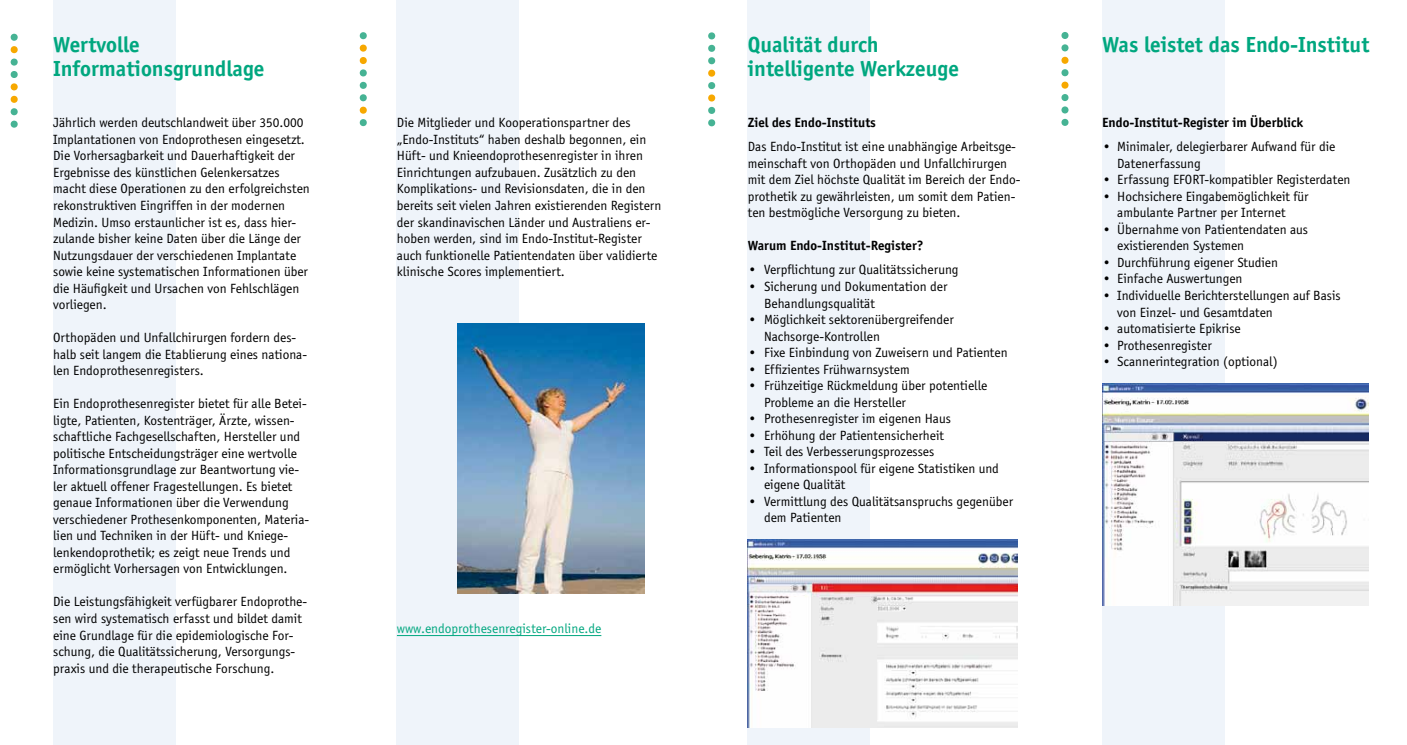
<style>
.page{position:relative;width:1407px;height:745px;background:#fff}
.page>*{position:absolute;margin:0;border:0;box-sizing:border-box;transform-origin:0 0}
.t1{font:700 22.5px/23.8px "Officina Sans";color:#00a77f}
.t2{font:13.75px/16.5px "Officina Sans";color:#000}
.t3{font:700 13.75px "Officina Sans";color:#000}
.t4{font:13.75px "Officina Sans";color:#00a77f}
</style>
<div class="page">
<div style="left:397px;top:0;width:122px;height:744px;background:#eff4fa"></div>
<div style="left:53px;top:0;width:122px;height:744px;background:#eff4fa"></div>
<div style="left:748px;top:0;width:122px;height:744px;background:#eff4fa"></div>
<div style="left:1102px;top:0;width:122px;height:744px;background:#eff4fa"></div>
<img style="left:458px;top:323px;width:186px;height:270px">
<img style="left:748px;top:539px;width:269px;height:187px">
<img style="left:1102px;top:383px;width:266px;height:222px">
<svg style="left:10px;top:33px;width:8px;height:95px"></svg>
<svg style="left:359px;top:32px;width:8px;height:94px"></svg>
<svg style="left:708px;top:32px;width:7px;height:95px"></svg>
<svg style="left:1061px;top:32px;width:8px;height:94px"></svg>
<hr style="left:397px;top:635px;width:204px;height:1px;background:#00a77f">
<h1 class="t1" style="left:53px;top:33px;width:88px">Wertvolle</h1>
<h1 class="t1" style="left:1102px;top:32px;width:269px">Was leistet das Endo-Institut</h1>
<h1 class="t1" style="left:53px;top:56px;width:213px">Informationsgrundlage</h1>
<h1 class="t1" style="left:748px;top:33px;width:213px">Qualität durch intelligente Werkzeuge</h1>
<p class="t2" style="left:53px;top:115px;width:258px">Jährlich werden deutschlandweit über 350.000<br>Implantationen von Endoprothesen eingesetzt.<br>Die Vorhersagbarkeit und Dauerhaftigkeit der Ergebnisse des künstlichen Gelenkersatzes macht diese Operationen zu den erfolgreichsten rekonstruktiven Eingriffen in der modernen Medizin. Umso erstaunlicher ist es, dass hier&shy;zulande bisher keine Daten über die Länge der Nutzungsdauer der verschiedenen Implantate sowie keine systematischen Informationen über die Häufigkeit und Ursachen von Fehlschlägen vorliegen.</p>
<p class="t2" style="left:53px;top:329px;width:255px">Orthopäden und Unfallchirurgen fordern des&shy;halb seit langem die Etablierung eines nationa&shy;len Endoprothesenregisters.</p>
<p class="t2" style="left:53px;top:395px;width:258px">Ein Endoprothesenregister bietet für alle Betei&shy;ligte, Patienten, Kostenträger, Ärzte, wissen&shy;schaftliche Fachgesellschaften, Hersteller und politische Entscheidungsträger eine wertvolle Informationsgrundlage zur Beantwortung vie&shy;ler aktuell offener Fragestellungen. Es bietet genaue Informationen über die Verwendung verschiedener Prothesenkomponenten, Materia&shy;lien und Techniken in der Hüft- und Kniege&shy;lenkendoprothetik; es zeigt neue Trends und ermöglicht Vorhersagen von Entwicklungen.</p>
<p class="t2" style="left:53px;top:593px;width:255px">Die Leistungsfähigkeit verfügbarer Endoprothe&shy;sen wird systematisch erfasst und bildet damit eine Grundlage für die epidemiologische For&shy;schung, die Qualitätssicherung, Versorgungs&shy;praxis und die therapeutische Forschung.</p>
<p class="t2" style="left:397px;top:115px;width:266px">Die Mitglieder und Kooperationspartner des „Endo-Instituts“ haben deshalb begonnen, ein Hüft- und Knieendoprothesenregister in ihren Einrichtungen aufzubauen. Zusätzlich zu den Komplikations- und Revisionsdaten, die in den bereits seit vielen Jahren existierenden Registern der skandinavischen Länder und Australiens er&shy;hoben werden, sind im Endo-Institut-Register auch funktionelle Patientendaten über validierte klinische Scores implementiert.</p>
<p class="t4" style="left:397px;top:620px;width:206px">www.endoprothesenregister-online.de</p>
<p class="t3" style="left:748px;top:114px;width:130px">Ziel des Endo-Instituts</p>
<p class="t2" style="left:748px;top:139px;width:274px">Das Endo-Institut ist eine unabhängige Arbeitsge&shy;meinschaft von Orthopäden und Unfallchirurgen mit dem Ziel höchste Qualität im Bereich der Endo&shy;prothetik zu gewährleisten, um somit dem Patien&shy;ten bestmögliche Versorgung zu bieten.</p>
<p class="t3" style="left:748px;top:237px;width:177px">Warum Endo-Institut-Register?</p>
<p class="t2" style="left:748px;top:262px;width:212px">• Verpflichtung zur Qualitätssicherung</p>
<p class="t2" style="left:764px;top:278px;width:185px;text-indent:-16px">• Sicherung und Dokumentation der<br>Behandlungsqualität</p>
<p class="t2" style="left:764px;top:311px;width:191px;text-indent:-16px">• Möglichkeit sektorenübergreifender<br>Nachsorge-Kontrollen</p>
<p class="t2" style="left:748px;top:344px;width:261px">• Fixe Einbindung von Zuweisern und Patienten</p>
<p class="t2" style="left:748px;top:361px;width:163px">• Effizientes Frühwarnsystem</p>
<p class="t2" style="left:764px;top:377px;width:225px;text-indent:-16px">• Frühzeitige Rückmeldung über potentielle<br>Probleme an die Hersteller</p>
<p class="t2" style="left:748px;top:410px;width:205px">• Prothesenregister im eigenen Haus</p>
<p class="t2" style="left:748px;top:427px;width:198px">• Erhöhung der Patientensicherheit</p>
<p class="t2" style="left:748px;top:443px;width:188px">• Teil des Verbesserungsprozesses</p>
<p class="t2" style="left:764px;top:460px;width:236px;text-indent:-16px">• Informationspool für eigene Statistiken und eigene Qualität</p>
<p class="t2" style="left:764px;top:493px;width:250px;text-indent:-16px">• Vermittlung des Qualitätsanspruchs gegenüber dem Patienten</p>
<p class="t3" style="left:1102px;top:114px;width:202px">Endo-Institut-Register im Überblick</p>
<p class="t2" style="left:1117px;top:139px;width:220px;text-indent:-15px">• Minimaler, delegierbarer Aufwand für die<br>Datenerfassung</p>
<p class="t2" style="left:1102px;top:172px;width:250px">• Erfassung EFORT-kompatibler Registerdaten</p>
<p class="t2" style="left:1102px;top:188px;width:208px;text-align:center">• Hochsichere Eingabemöglichkeit für ambulante Partner per Internet</p>
<p class="t2" style="left:1117px;top:221px;width:192px;text-indent:-15px">• Übernahme von Patientendaten aus existierenden Systemen</p>
<p class="t2" style="left:1102px;top:254px;width:177px">• Durchführung eigener Studien</p>
<p class="t2" style="left:1102px;top:271px;width:142px">• Einfache Auswertungen</p>
<p class="t2" style="left:1117px;top:287px;width:225px;text-indent:-15px">• Individuelle Berichterstellungen auf Basis von Einzel- und Gesamtdaten</p>
<p class="t2" style="left:1102px;top:320px;width:140px">• automatisierte Epikrise</p>
<p class="t2" style="left:1102px;top:337px;width:111px">• Prothesenregister</p>
<p class="t2" style="left:1102px;top:353px;width:177px">• Scannerintegration (optional)</p>
</div>
